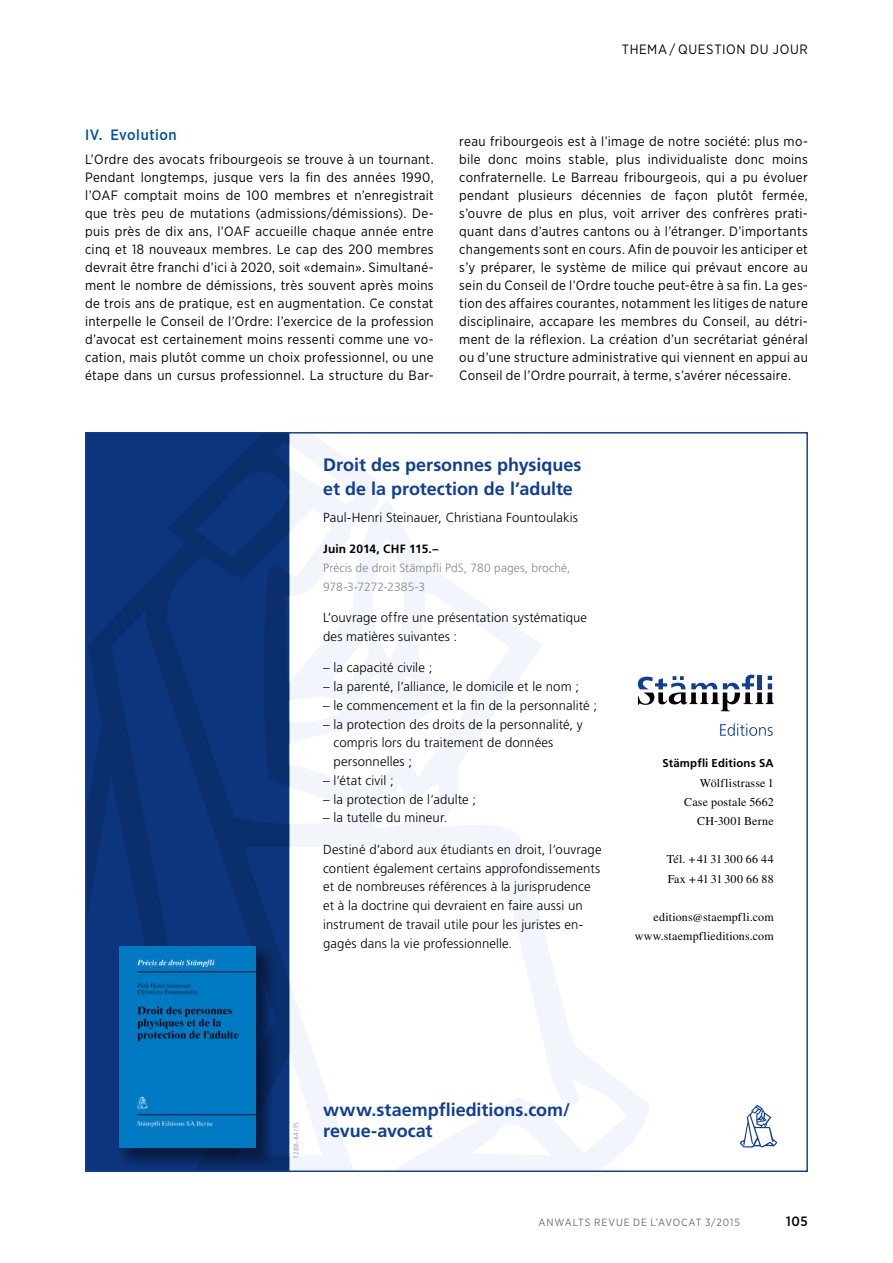
<style>
.page{position:relative;width:893px;height:1263px;background:#fff}
.page>*{position:absolute;margin:0;border:0;box-sizing:border-box;transform-origin:0 0}
.t1{font:700 18px/24px "Frutiger LT Std";color:#0f3f93}
.t2{font:500 15px "Gotham Narrow";letter-spacing:.035em;color:#0052a0}
.t3{font:13.5px/18px "Gotham Narrow";letter-spacing:.025em;color:#000;text-align:justify}
.t4{font:13.5px "Gotham Narrow";letter-spacing:.05em;color:#000}
.t5{font:500 13.5px "Gotham Narrow";color:#000}
.t6{font:300 13.2px/18.8px "Frutiger LT Std";letter-spacing:.01em;color:#000}
.t7{font:12px/19.2px "Times LT Std";letter-spacing:.015em;color:#000;text-align:right}
.t8{font:300 12px/18.8px "Frutiger LT Std";letter-spacing:.005em;color:#868786}
.t9{font:700 11.4px "Frutiger LT Std";letter-spacing:.015em;color:#000}
.t10{font:10.5px "Gotham Narrow";letter-spacing:.08em;color:#6e6e6e}
.t11{font:300 6.75px "Frutiger LT Std";letter-spacing:.025em;color:#868786}
.s1{font-weight:700;color:#000}
</style>
<div class="page">
<svg style="left:290px;top:434px;width:487px;height:736px"></svg>
<svg style="left:87px;top:434px;width:203px;height:736px;background:#0b3277"></svg>
<svg style="left:638px;top:675px;width:136px;height:36px"></svg>
<svg style="left:720px;top:723px;width:53px;height:13px"></svg>
<div style="left:118px;top:947px;width:155px;height:219px;background:#000;opacity:.5"></div>
<img style="left:119px;top:946px;width:136px;height:201px">
<p class="t4" style="left:622px;top:41px;width:188px">THEMA / QUESTION DU JOUR</p>
<p class="t2" style="left:85px;top:126px;width:93px">IV. Evolution</p>
<p class="t3" style="left:85px;top:150px;width:350px">L’Ordre des avocats fribourgeois se trouve à un tournant.<br>Pendant longtemps, jusque vers la fin des années 1990, l’OAF comptait moins de 100 membres et n’enregistrait que très peu de mutations (admissions/démissions). De&shy;puis près de dix ans, l’OAF accueille chaque année entre cinq et 18 nouveaux membres. Le cap des 200 membres devrait être franchi d’ici à 2020, soit «demain». Simultané&shy;ment le nombre de démissions, très souvent après moins de trois ans de pratique, est en augmentation. Ce constat interpelle le Conseil de l’Ordre: l’exercice de la profession d’avocat est certainement moins ressenti comme une vo&shy;cation, mais plutôt comme un choix professionnel, ou une étape dans un cursus professionnel. La structure du Bar-</p>
<p class="t3" style="left:459px;top:132px;width:350px">reau fribourgeois est à l’image de notre société: plus mo&shy;bile donc moins stable, plus individualiste donc moins confraternelle. Le Barreau fribourgeois, qui a pu évoluer pendant plusieurs décennies de façon plutôt fermée, s’ouvre de plus en plus, voit arriver des confrères prati&shy;quant dans d’autres cantons ou à l’étranger. D’importants changements sont en cours. Afin de pouvoir les anticiper et s’y préparer, le système de milice qui prévaut encore au sein du Conseil de l’Ordre touche peut-être à sa fin. La ges&shy;tion des affaires courantes, notamment les litiges de nature disciplinaire, accapare les membres du Conseil, au détri&shy;ment de la réflexion. La création d’un secrétariat général ou d’une structure administrative qui viennent en appui au Conseil de l’Ordre pourrait, à terme, s’avérer nécessaire.</p>
<p class="t1" style="left:323px;top:453px;width:260px">Droit des personnes physiques et de la protection de l’adulte</p>
<p class="t6" style="left:323px;top:508px;width:256px">Paul-Henri Steinauer, Christiana Fountoulakis</p>
<p class="t8" style="left:323px;top:540px;width:249px"><span class="s1">Juin 2014, CHF 115.–<br></span>Précis de droit Stämpfli PdS, 780 pages, broché,<br>978-3-7272-2385-3</p>
<p class="t6" style="left:323px;top:608px;width:265px">L’ouvrage offre une présentation systématique des matières suivantes :</p>
<p class="t6" style="left:323px;top:659px;width:111px">– la capacité civile ;</p>
<p class="t6" style="left:323px;top:677px;width:257px">– la parenté, l’alliance, le domicile et le nom ;</p>
<p class="t6" style="left:323px;top:696px;width:276px">– le commencement et la fin de la personnalité ;</p>
<p class="t6" style="left:334px;top:715px;width:251px;text-indent:-10px">– la protection des droits de la personnalité, y compris lors du traitement de données personnelles ;</p>
<p class="t6" style="left:323px;top:771px;width:72px">– l’état civil ;</p>
<p class="t6" style="left:323px;top:790px;width:155px">– la protection de l’adulte ;</p>
<p class="t6" style="left:323px;top:809px;width:126px">– la tutelle du mineur.</p>
<p class="t6" style="left:323px;top:840px;width:280px">Destiné d’abord aux étudiants en droit, l‘ouvrage contient également certains approfondissements et de nombreuses références à la jurisprudence et à la doctrine qui devraient en faire aussi un instrument de travail utile pour les juristes en&shy;gagés dans la vie professionnelle.</p>
<p class="t9" style="left:662px;top:757px;width:113px">Stämpfli Editions SA</p>
<p class="t7" style="left:684px;top:773px;width:91px">Wölflistrasse 1<br>Case postale 5662<br>CH-3001 Berne</p>
<p class="t7" style="left:667px;top:850px;width:109px;text-align:left">Tél. +41 31 300 66 44<br>Fax +41 31 300 66 88</p>
<p class="t7" style="left:635px;top:907px;width:140px">editions@staempfli.com www.staempflieditions.com</p>
<p class="t11" style="left:292px;top:1158px;width:38px;rotate:-90deg">1288-44/15</p>
<p class="t1" style="left:323px;top:1100px;width:248px;line-height:21px">www.staempflieditions.com/ revue-avocat</p>
<p class="t10" style="left:538px;top:1216px;width:203px">ANWALTS REVUE DE L’AVOCAT 3/2015</p>
<p class="t5" style="left:786px;top:1213px;width:23px">105</p>
</div>
